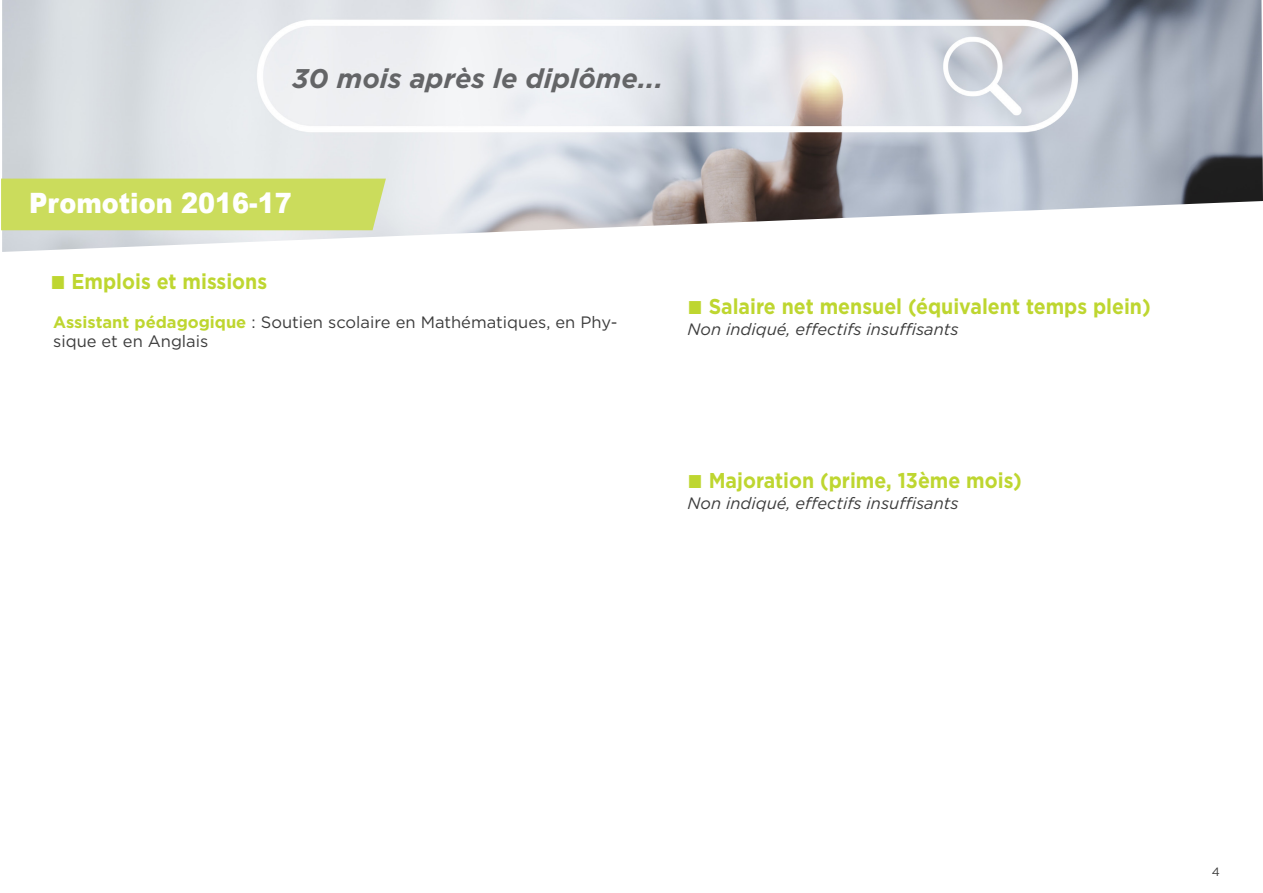
<style>
.page{position:relative;width:1263px;height:893px;background:#fff}
.page>*{position:absolute;margin:0;border:0;box-sizing:border-box;transform-origin:0 0}
.t1{font:900 28.05px "Arial";color:#fff;scale:.91 1}
.TITRE_ORANGE{font:italic 700 27px "Gotham";color:#646567}
.t2{font:700 21.45px "Gotham";color:#bed630;scale:.91 1}
.EMPLOIS{font:16.5px/19.5px "Gotham";color:#3c3c3c}
.t3{font:italic 16.5px "Gotham";color:#3c3c3c}
.t4{font:12px "Gotham";color:#3c3c3c}
.s1{font-family:"Arial";font-weight:900;font-size:28.05px}
.s2{font-weight:700;color:#bed630}
</style>
<div class="page">
<img style="left:2px;top:0;width:1261px;height:252px">
<div style="left:1px;top:179px;width:385px;height:51px;background:#cbdc5c"></div>
<p class="TITRE_ORANGE" style="left:293px;top:60px;width:372px">30 mois après le diplôme...</p>
<p class="t1" style="left:29px;top:183px;width:290px">Promotion 2016-17</p>
<p class="t2" style="left:50px;top:268px;width:240px"><span class="s1">■</span> Emplois et missions</p>
<p class="EMPLOIS" style="left:53px;top:312px;width:566px"><span class="s2">Assistant pédagogique</span> : Soutien scolaire en Mathématiques, en Phy&shy;sique et en Anglais</p>
<p class="t2" style="left:687px;top:292px;width:511px"><span class="s1">■</span> Salaire net mensuel (équivalent temps plein)</p>
<p class="t3" style="left:687px;top:319px;width:273px">Non indiqué, effectifs insuffisants</p>
<p class="t2" style="left:687px;top:466px;width:369px"><span class="s1">■</span> Majoration (prime, 13ème mois)</p>
<p class="t3" style="left:687px;top:493px;width:273px">Non indiqué, effectifs insuffisants</p>
<p class="t4" style="left:1212px;top:864px;width:10px">4</p>
</div>
